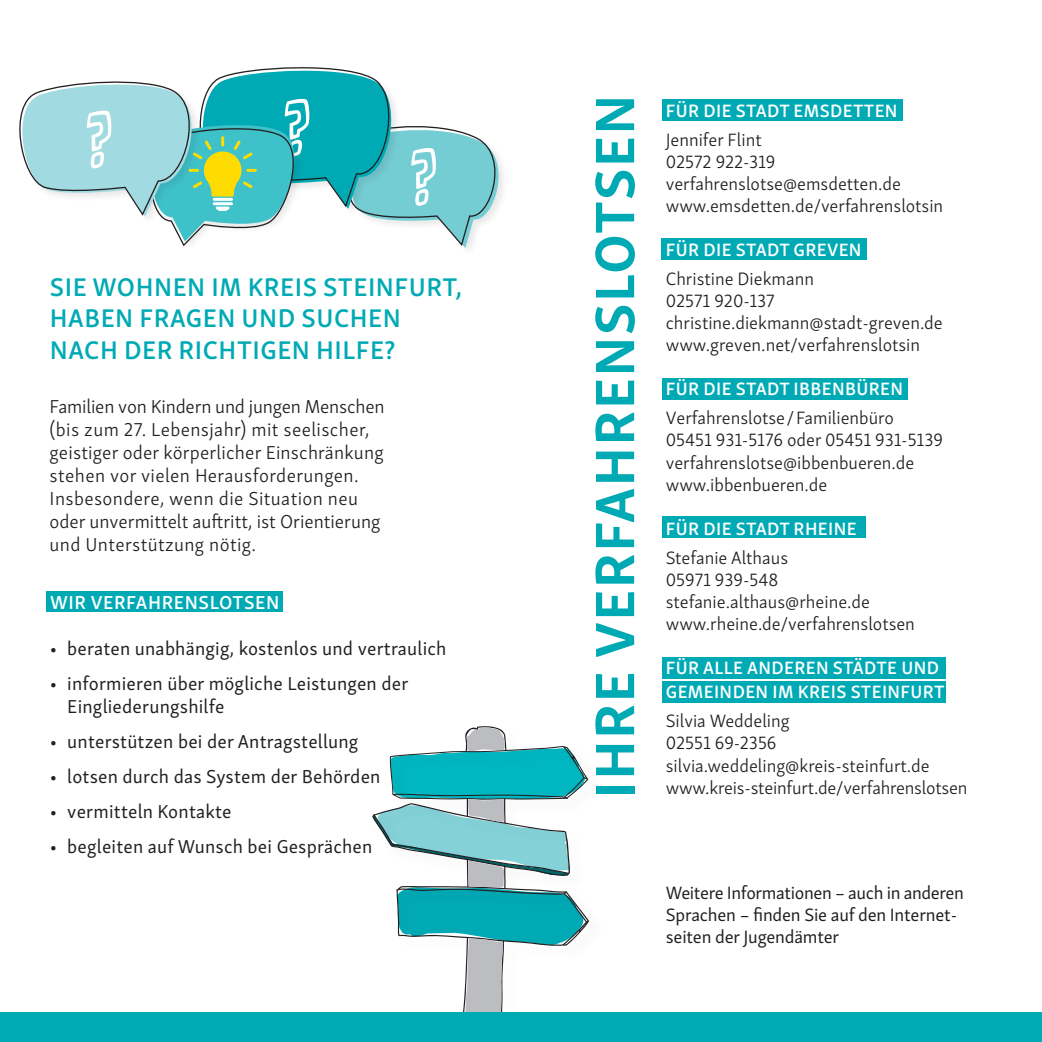
<style>
.page{position:relative;width:1042px;height:1042px;background:#fff}
.page>*{position:absolute;margin:0;border:0;box-sizing:border-box;transform-origin:0 0}
.t1{font:83.48px "CC Dynamic Duo Open Variable";color:#fff}
.Aufzählung{font:700 56.88px "Skolar Sans Latn";letter-spacing:.03em;color:#00aab5}
.t2{font:600 26.25px/31.5px "Skolar Sans Latn";letter-spacing:.02em;color:#00aab5}
.t3{font:300 19.25px/23.1px "Skolar Sans Latn";letter-spacing:.01em;color:#231f20}
.t4{font:19.25px "Skolar Sans Latn";letter-spacing:.01em;color:#231f20}
.t5{font:600 19.25px "Skolar Sans Latn";letter-spacing:.03em;color:#fff}
.t6{font:300 18.38px/22.1px "Skolar Sans Latn";color:#231f20}
.t7{font:600 18.38px/24.5px "Skolar Sans Latn";letter-spacing:.02em;color:#fff}
.t8{font:18.38px/22.1px "Skolar Sans Latn";letter-spacing:-.01em;color:#231f20}
</style>
<div class="page">
<div style="left:46px;top:591px;width:236px;height:21px;background:#00aab5"></div>
<div style="left:662px;top:378px;width:246px;height:21px;background:#00aab5"></div>
<div style="left:662px;top:516px;width:203px;height:22px;background:#00aab5"></div>
<div style="left:662px;top:656px;width:283px;height:22px;background:#00aab5"></div>
<div style="left:662px;top:681px;width:283px;height:21px;background:#00aab5"></div>
<div style="left:662px;top:99px;width:240px;height:22px;background:#00aab5"></div>
<div style="left:662px;top:238px;width:205px;height:22px;background:#00aab5"></div>
<svg style="left:19px;top:67px;width:484px;height:181px"></svg>
<svg style="left:373px;top:727px;width:216px;height:285px"></svg>
<div style="left:0;top:1012px;width:1042px;height:30px;background:#00aab5"></div>
<p class="t1" style="left:87px;top:88px;width:26px">?</p>
<p class="t1" style="left:284px;top:76px;width:26px">?</p>
<p class="t1" style="left:411px;top:125px;width:26px">?</p>
<p class="t2" style="left:50px;top:269px;width:414px">SIE WOHNEN IM KREIS STEINFURT,<br>HABEN FRAGEN UND SUCHEN<br>NACH DER RICHTIGEN HILFE?</p>
<p class="t3" style="left:50px;top:393px;width:336px">Familien von Kindern und jungen Menschen (bis zum 27. Lebensjahr) mit seelischer, geistiger oder körperlicher Einschränkung stehen vor vielen Herausforderungen.<br>Insbesondere, wenn die Situation neu oder unvermittelt auftritt, ist Orientierung und Unterstützung nötig.</p>
<p class="t5" style="left:50px;top:587px;width:231px">WIR VERFAHRENSLOTSEN</p>
<p class="t4" style="left:50px;top:634px;width:398px">• beraten unabhängig, kostenlos und vertraulich</p>
<p class="t4" style="left:50px;top:669px;width:360px">• informieren über mögliche Leistungen der</p>
<p class="t4" style="left:67px;top:692px;width:159px">Eingliederungshilfe</p>
<p class="t4" style="left:50px;top:727px;width:310px">• unterstützen bei der Antragstellung</p>
<p class="t4" style="left:50px;top:762px;width:332px">• lotsen durch das System der Behörden</p>
<p class="t4" style="left:50px;top:797px;width:183px">• vermitteln Kontakte</p>
<p class="t4" style="left:50px;top:832px;width:324px">• begleiten auf Wunsch bei Gesprächen</p>
<p class="Aufzählung" style="left:568px;top:798px;width:704px;rotate:-90deg">IHRE VERFAHRENSLOTSEN</p>
<p class="t7" style="left:666px;top:97px;width:233px">FÜR DIE STADT EMSDETTEN</p>
<p class="t6" style="left:666px;top:127px;width:97px">Jennifer Flint</p>
<p class="t6" style="left:666px;top:149px;width:111px">02572 922-319</p>
<p class="t6" style="left:666px;top:171px;width:279px">verfahrenslotse@emsdetten.de www.emsdetten.de/verfahrenslotsin</p>
<p class="t7" style="left:666px;top:236px;width:197px">FÜR DIE STADT GREVEN</p>
<p class="t6" style="left:666px;top:266px;width:150px">Christine Diekmann</p>
<p class="t6" style="left:666px;top:289px;width:110px">02571 920-137</p>
<p class="t6" style="left:666px;top:311px;width:278px">christine.diekmann@stadt-greven.de</p>
<p class="t6" style="left:666px;top:333px;width:256px">www.greven.net/verfahrenslotsin</p>
<p class="t7" style="left:666px;top:375px;width:239px">FÜR DIE STADT IBBENBÜREN</p>
<p class="t6" style="left:666px;top:406px;width:230px">Verfahrenslotse/Familienbüro</p>
<p class="t6" style="left:666px;top:428px;width:279px">05451 931-5176 oder 05451 931-5139</p>
<p class="t6" style="left:666px;top:450px;width:250px">verfahrenslotse@ibbenbueren.de</p>
<p class="t6" style="left:666px;top:472px;width:163px">www.ibbenbueren.de</p>
<p class="t7" style="left:666px;top:514px;width:192px">FÜR DIE STADT RHEINE</p>
<p class="t6" style="left:666px;top:545px;width:124px">Stefanie Althaus</p>
<p class="t6" style="left:666px;top:567px;width:114px">05971 939-548</p>
<p class="t6" style="left:666px;top:589px;width:206px">stefanie.althaus@rheine.de</p>
<p class="t6" style="left:666px;top:611px;width:251px">www.rheine.de/verfahrenslotsen</p>
<p class="t7" style="left:666px;top:654px;width:280px">FÜR ALLE ANDEREN STÄDTE UND<br>GEMEINDEN IM KREIS STEINFURT</p>
<p class="t6" style="left:666px;top:709px;width:125px">Silvia Weddeling</p>
<p class="t6" style="left:666px;top:731px;width:112px">02551 69-2356</p>
<p class="t6" style="left:666px;top:753px;width:265px">silvia.weddeling@kreis-steinfurt.de</p>
<p class="t6" style="left:666px;top:775px;width:303px">www.kreis-steinfurt.de/verfahrenslotsen</p>
<p class="t8" style="left:666px;top:880px;width:299px">Weitere Informationen – auch in anderen<br>Sprachen – finden Sie auf den Internet&shy;seiten der Jugendämter</p>
</div>
